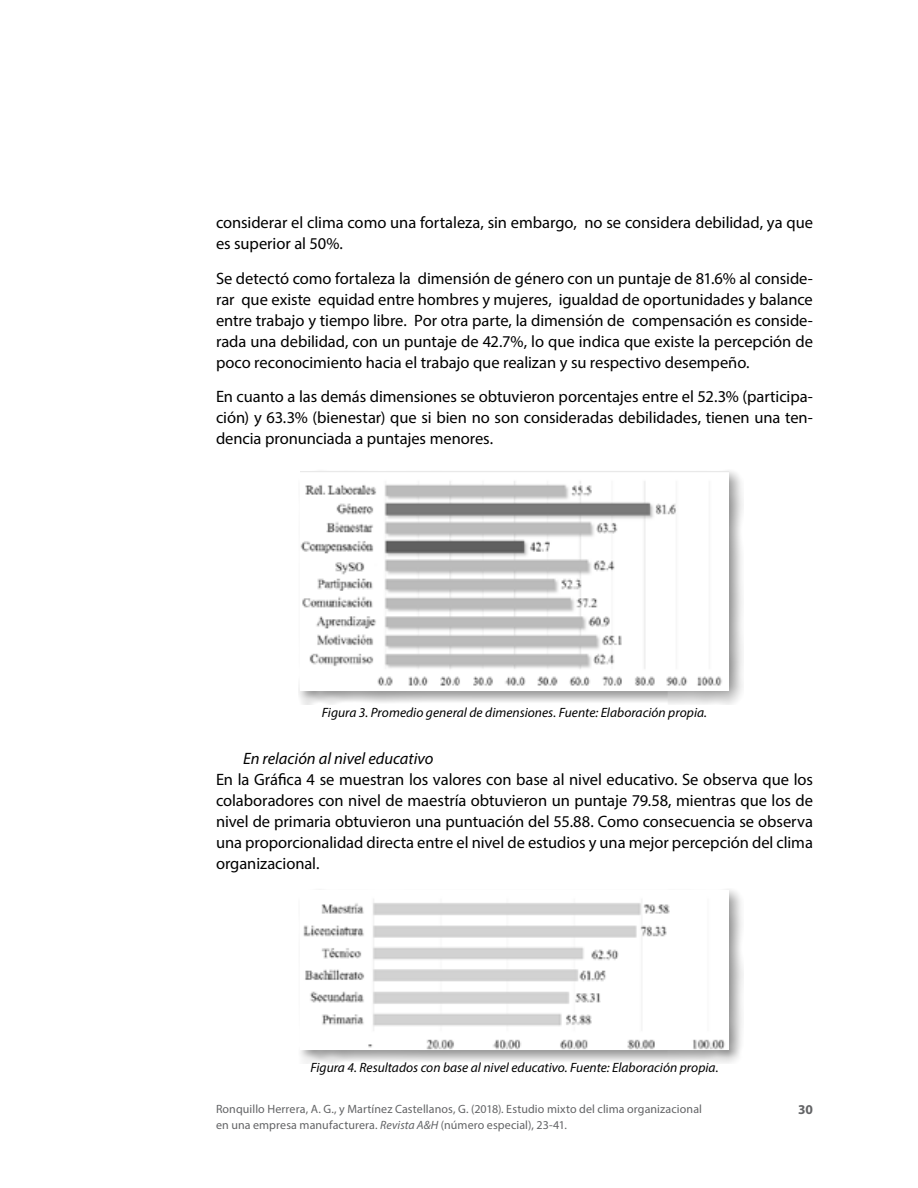
<style>
.page{position:relative;width:918px;height:1188px;background:#fff}
.page>*{position:absolute;margin:0;border:0;box-sizing:border-box;transform-origin:0 0}
.t1{font:16.5px/21px "Myriad Pro";letter-spacing:-.005em;color:#000;text-align:justify}
.t2{font:italic 16.5px "Myriad Pro";color:#000}
.t3{font:italic 13.5px "Myriad Pro";color:#000}
.t4{font:700 13.5px "Myriad Pro";color:#636466}
.t5{font:12px "Myriad Pro";letter-spacing:.005em;color:#636466}
.s1{font-style:italic}
</style>
<div class="page">
<div style="left:298px;top:469px;width:446px;height:236px;background:#000;opacity:.4"></div>
<img style="left:300px;top:471px;width:429px;height:220px">
<div style="left:298px;top:889px;width:446px;height:175px;background:#000;opacity:.4"></div>
<img style="left:300px;top:890px;width:429px;height:160px">
<p class="t1" style="left:216px;top:212px;width:599px">considerar el clima como una fortaleza, sin embargo, no se considera debilidad, ya que es superior al 50%.</p>
<p class="t1" style="left:216px;top:268px;width:599px">Se detectó como fortaleza la dimensión de género con un puntaje de 81.6% al conside&shy;rar que existe equidad entre hombres y mujeres, igualdad de oportunidades y balance entre trabajo y tiempo libre. Por otra parte, la dimensión de compensación es conside&shy;rada una debilidad, con un puntaje de 42.7%, lo que indica que existe la percepción de poco reconocimiento hacia el trabajo que realizan y su respectivo desempeño.</p>
<p class="t1" style="left:216px;top:386px;width:599px">En cuanto a las demás dimensiones se obtuvieron porcentajes entre el 52.3% (participa&shy;ción) y 63.3% (bienestar) que si bien no son consideradas debilidades, tienen una ten&shy;dencia pronunciada a puntajes menores.</p>
<p class="t3" style="left:322px;top:704px;width:387px">Figura 3. Promedio general de dimensiones. Fuente: Elaboración propia.</p>
<p class="t2" style="left:243px;top:748px;width:192px">En relación al nivel educativo</p>
<p class="t1" style="left:216px;top:769px;width:599px">En la Gráfica 4 se muestran los valores con base al nivel educativo. Se observa que los colaboradores con nivel de maestría obtuvieron un puntaje 79.58, mientras que los de nivel de primaria obtuvieron una puntuación del 55.88. Como consecuencia se observa una proporcionalidad directa entre el nivel de estudios y una mejor percepción del clima organizacional.</p>
<p class="t3" style="left:310px;top:1059px;width:410px">Figura 4. Resultados con base al nivel educativo. Fuente: Elaboración propia.</p>
<p class="t5" style="left:216px;top:1102px;width:488px">Ronquillo Herrera, A. G., y Martínez Castellanos, G. (2018). Estudio mixto del clima organizacional</p>
<p class="t4" style="left:798px;top:1101px;width:16px">30</p>
<p class="t5" style="left:216px;top:1117px;width:352px">en una empresa manufacturera. <span class="s1">Revista A&amp;H</span> (número especial), 23-41.</p>
</div>
